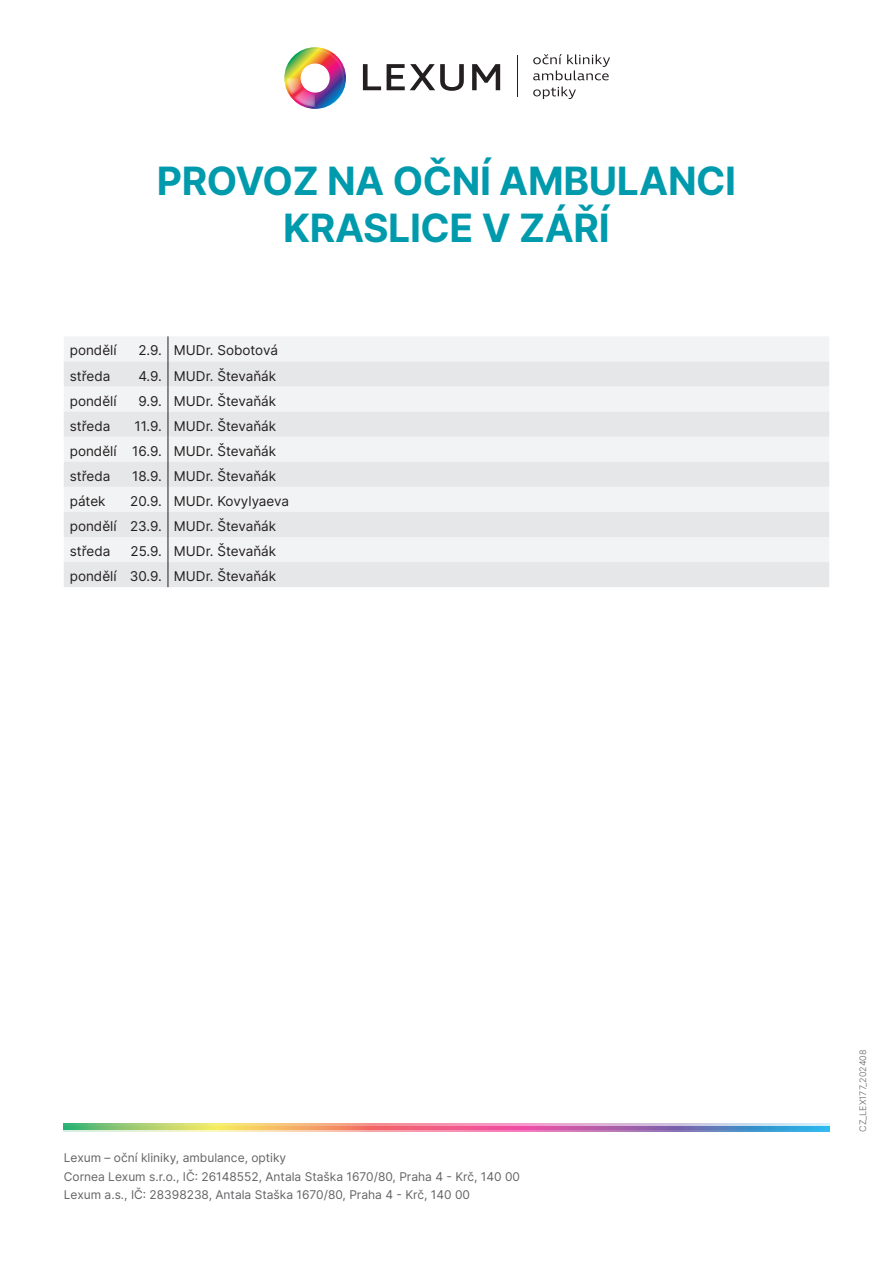
<style>
.page{position:relative;width:893px;height:1263px;background:#fff}
.page>*{position:absolute;margin:0;border:0;box-sizing:border-box;transform-origin:0 0}
.t1{font:700 39px/46.8px "Inter";letter-spacing:-.01em;color:#009aad;text-align:center}
.t2{font:13.5px "Inter";color:#231f20}
.t3{font:12px/18.6px "Inter";color:#636366}
.t4{font:300 9px "Inter";color:#636366}
</style>
<div class="page">
<svg style="left:64px;top:1123px;width:765px;height:3px;background:#d8bcaf"></svg>
<svg style="left:64px;top:1126px;width:765px;height:6px;background:#ba979f"></svg>
<img style="left:284px;top:47px;width:62px;height:62px">
<svg style="left:363px;top:64px;width:137px;height:27px"></svg>
<hr style="left:517px;top:55px;width:1px;height:42px;background:#231f20">
<svg style="left:533px;top:54px;width:77px;height:26px"></svg>
<svg style="left:533px;top:87px;width:43px;height:12px"></svg>
<div style="left:64px;top:336px;width:765px;height:25px;background:#f2f3f4"></div>
<svg style="left:64px;top:361px;width:765px;height:226px;fill:#e6e7e9"></svg>
<svg style="left:168px;top:336px;width:1px;height:251px"></svg>
<p class="t1" style="left:157px;top:156px;width:581px">PROVOZ NA OČNÍ AMBULANCI<br>KRASLICE V ZÁŘÍ</p>
<p class="t2" style="left:70px;top:341px;width:48px">pondělí</p>
<p class="t2" style="left:138px;top:341px;width:25px">2.9.</p>
<p class="t2" style="left:174px;top:341px;width:106px">MUDr. Sobotová</p>
<p class="t2" style="left:70px;top:366px;width:42px">středa</p>
<p class="t2" style="left:138px;top:366px;width:25px">4.9.</p>
<p class="t2" style="left:174px;top:366px;width:104px">MUDr. Števaňák</p>
<p class="t2" style="left:70px;top:391px;width:48px">pondělí</p>
<p class="t2" style="left:138px;top:391px;width:25px">9.9.</p>
<p class="t2" style="left:174px;top:391px;width:104px">MUDr. Števaňák</p>
<p class="t2" style="left:70px;top:416px;width:42px">středa</p>
<p class="t2" style="left:135px;top:416px;width:29px">11.9.</p>
<p class="t2" style="left:174px;top:416px;width:104px">MUDr. Števaňák</p>
<p class="t2" style="left:70px;top:441px;width:48px">pondělí</p>
<p class="t2" style="left:132px;top:441px;width:31px">16.9.</p>
<p class="t2" style="left:174px;top:441px;width:104px">MUDr. Števaňák</p>
<p class="t2" style="left:70px;top:466px;width:42px">středa</p>
<p class="t2" style="left:132px;top:466px;width:31px">18.9.</p>
<p class="t2" style="left:174px;top:466px;width:104px">MUDr. Števaňák</p>
<p class="t2" style="left:70px;top:491px;width:37px">pátek</p>
<p class="t2" style="left:130px;top:491px;width:33px">20.9.</p>
<p class="t2" style="left:174px;top:491px;width:117px">MUDr. Kovylyaeva</p>
<p class="t2" style="left:70px;top:516px;width:48px">pondělí</p>
<p class="t2" style="left:130px;top:516px;width:33px">23.9.</p>
<p class="t2" style="left:174px;top:516px;width:104px">MUDr. Števaňák</p>
<p class="t2" style="left:70px;top:541px;width:42px">středa</p>
<p class="t2" style="left:131px;top:541px;width:33px">25.9.</p>
<p class="t2" style="left:174px;top:541px;width:104px">MUDr. Števaňák</p>
<p class="t2" style="left:70px;top:566px;width:48px">pondělí</p>
<p class="t2" style="left:130px;top:566px;width:34px">30.9.</p>
<p class="t2" style="left:174px;top:566px;width:104px">MUDr. Števaňák</p>
<p class="t3" style="left:64px;top:1148px;width:458px">Lexum – oční kliniky, ambulance, optiky<br>Cornea Lexum s.r.o., IČ: 26148552, Antala Staška 1670/80, Praha 4 - Krč, 140 00<br>Lexum a.s., IČ: 28398238, Antala Staška 1670/80, Praha 4 - Krč, 140 00</p>
<p class="t4" style="left:856px;top:1132px;width:84px;rotate:-90deg">CZ_LEX177_202408</p>
</div>
